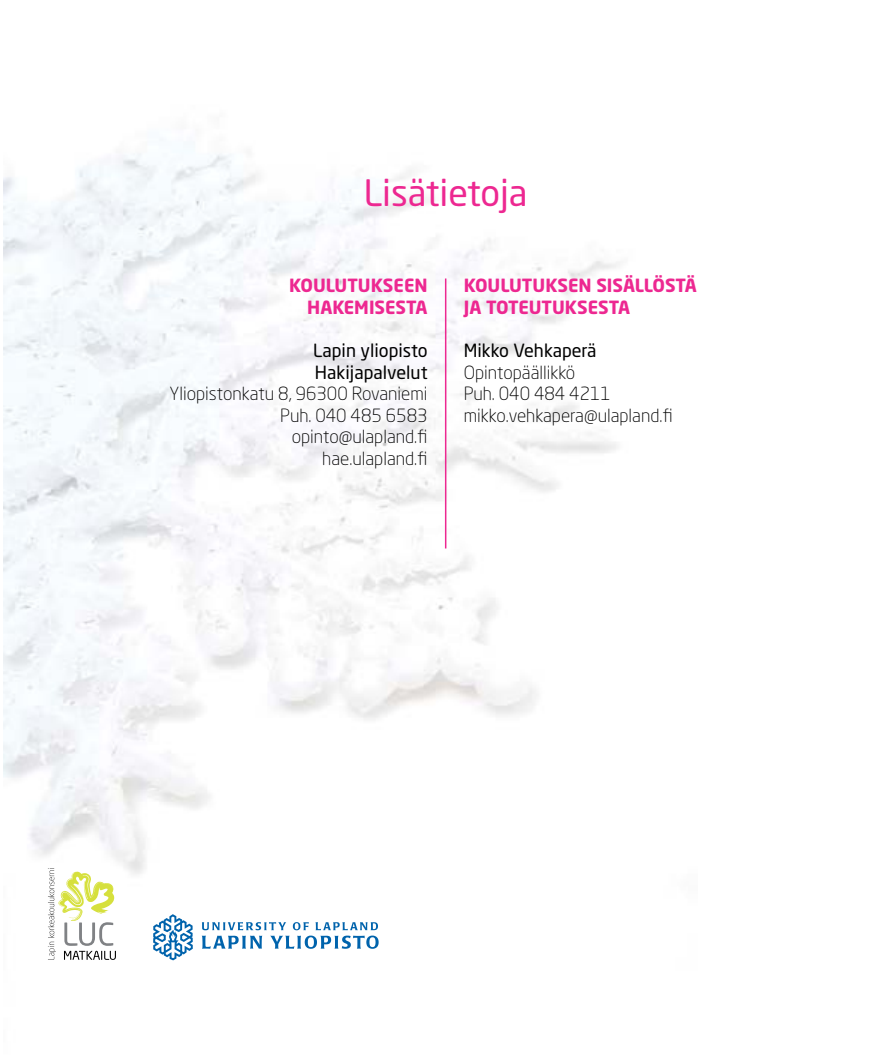
<style>
.page{position:relative;width:885px;height:1063px;background:#fff}
.page>*{position:absolute;margin:0;border:0;box-sizing:border-box;transform-origin:0 0}
.t1{font:36px "Neo Sans Std";color:#ed2891}
.t2{font:300 18px/21.6px "Neo Sans Std";color:#000;text-align:right}
.t3{font:700 18px/21.6px "Neo Sans Std";color:#ed2891;text-align:right}
.t4{font:18px/21.6px "Neo Sans Std";color:#000}
</style>
<div class="page">
<img style="left:3px;top:139px;width:617px;height:822px">
<hr style="left:445px;top:279px;width:1px;height:270px;background:#ed2891">
<svg style="left:153px;top:914px;width:40px;height:46px"></svg>
<svg style="left:315px;top:922px;width:63px;height:8px"></svg>
<svg style="left:202px;top:936px;width:60px;height:13px"></svg>
<svg style="left:293px;top:922px;width:16px;height:8px"></svg>
<svg style="left:270px;top:936px;width:108px;height:13px"></svg>
<svg style="left:202px;top:922px;width:84px;height:8px"></svg>
<svg style="left:48px;top:868px;width:68px;height:92px"></svg>
<h1 class="t1" style="left:364px;top:171px;width:165px">Lisätietoja</h1>
<p class="t3" style="left:289px;top:274px;width:140px">KOULUTUKSEEN<br>HAKEMISESTA</p>
<p class="t4" style="left:313px;top:339px;width:116px">Lapin yliopisto<br>Hakijapalvelut</p>
<p class="t2" style="left:169px;top:383px;width:259px">Yliopistonkatu 8, 96300 Rovaniemi<br>Puh. 040 485 6583 opinto@ulapland.fi<br>hae.ulapland.fi</p>
<p class="t3" style="left:463px;top:274px;width:235px;text-align:left">KOULUTUKSEN SISÄLLÖSTÄ<br>JA TOTEUTUKSESTA</p>
<p class="t4" style="left:463px;top:339px;width:134px">Mikko Vehkaperä</p>
<p class="t2" style="left:463px;top:361px;width:210px;text-align:left">Opintopäällikkö<br>Puh. 040 484 4211 mikko.vehkapera@ulapland.fi</p>
</div>
